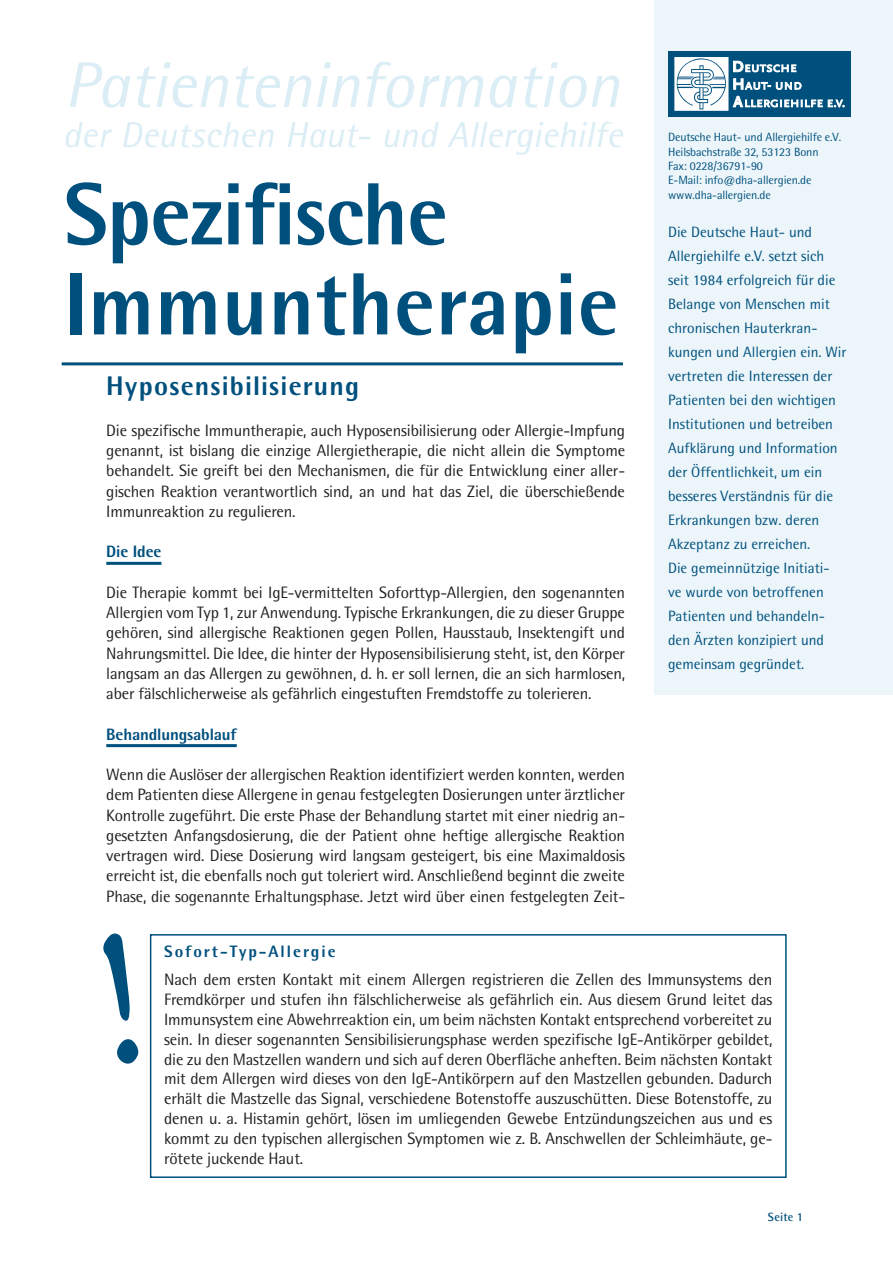
<style>
.page{position:relative;width:893px;height:1263px;background:#fff}
.page>*{position:absolute;margin:0;border:0;box-sizing:border-box;transform-origin:0 0}
.t1{font:800 88.5px/90px "Rotis Semi Sans";letter-spacing:.01em;color:#00507e;scale:.96 1}
.t2{font:italic 64.5px "Rotis Semi Sans";color:#dbedf5}
.t3{font:italic 36px "Rotis Semi Sans";letter-spacing:.005em;color:#dbedf5}
.t4{font:800 27px "Rotis Semi Sans";letter-spacing:.045em;color:#00507e}
.t5{font:16.5px/20.2px "Rotis Semi Sans";letter-spacing:-.01em;color:#231f20;text-align:justify}
.t6{font:800 16.5px "Rotis Semi Sans";letter-spacing:-.01em;color:#00507e}
.t7{font:800 16.5px "Rotis Semi Sans";letter-spacing:.12em;color:#00507e}
.t8{font:15px/24px "Rotis Semi Sans";color:#00507e}
.t9{font:12px/14.4px "Rotis Semi Sans";letter-spacing:-.01em;color:#00507e}
.t10{font:700 12px "Rotis Semi Sans";letter-spacing:.015em;color:#00507e}
</style>
<div class="page">
<div style="left:655px;top:0;width:238px;height:694px;background:#ecf6fa"></div>
<div style="left:668px;top:51px;width:182px;height:65px;background:#00507e"></div>
<div style="left:672px;top:54px;width:59px;height:59px;background:#fff"></div>
<div style="left:669px;top:52px;width:65px;height:64px;border:5px solid #00507e"></div>
<svg style="left:733px;top:96px;width:111px;height:11px"></svg>
<svg style="left:733px;top:78px;width:68px;height:12px"></svg>
<svg style="left:733px;top:61px;width:63px;height:11px"></svg>
<svg style="left:675px;top:55px;width:52px;height:54px"></svg>
<hr style="left:62px;top:362px;width:561px;height:3px;background:#00507e">
<hr style="left:106px;top:562px;width:55px;height:3px;background:#00507e">
<hr style="left:106px;top:744px;width:131px;height:3px;background:#00507e">
<div style="left:150px;top:934px;width:637px;height:244px;border:2px solid #00507e"></div>
<svg style="left:103px;top:933px;width:36px;height:131px"></svg>
<h2 class="t2" style="left:65px;top:46px;width:557px">Patienteninformation</h2>
<h3 class="t3" style="left:63px;top:113px;width:561px">der Deutschen Haut- und Allergiehilfe</h3>
<p class="t9" style="left:668px;top:130px;width:174px">Deutsche Haut- und Allergiehilfe e.V.<br>Heilsbachstraße 32, 53123 Bonn<br>Fax: 0228/36791-90<br>E-Mail: info@dha-allergien.de www.dha-allergien.de</p>
<p class="t8" style="left:668px;top:220px;width:180px">Die Deutsche Haut- und<br>Allergiehilfe e.V. setzt sich seit 1984 erfolgreich für die<br>Belange von Menschen mit chronischen Hauterkran&shy;kungen und Allergien ein. Wir vertreten die Interessen der<br>Patienten bei den wichtigen<br>Institutionen und betreiben<br>Aufklärung und Information der Öffentlichkeit, um ein besseres Verständnis für die<br>Erkrankungen bzw. deren<br>Akzeptanz zu erreichen.<br>Die gemeinnützige Initiati&shy;ve wurde von betroffenen<br>Patienten und behandeln&shy;den Ärzten konzipiert und gemeinsam gegründet.</p>
<h1 class="t1" style="left:64px;top:168px;width:580px">Spezifische<br>Immuntherapie</h1>
<h3 class="t4" style="left:106px;top:369px;width:254px">Hyposensibilisierung</h3>
<p class="t5" style="left:106px;top:420px;width:520px">Die spezifische Immuntherapie, auch Hyposensibilisierung oder Allergie-Impfung genannt, ist bislang die einzige Allergietherapie, die nicht allein die Symptome behandelt. Sie greift bei den Mechanismen, die für die Entwicklung einer aller&shy;gischen Reaktion verantwortlich sind, an und hat das Ziel, die überschießende Immunreaktion zu regulieren.</p>
<p class="t6" style="left:106px;top:541px;width:57px">Die Idee</p>
<p class="t5" style="left:106px;top:582px;width:520px">Die Therapie kommt bei IgE-vermittelten Soforttyp-Allergien, den sogenannten Allergien vom Typ 1, zur Anwendung. Typische Erkrankungen, die zu dieser Gruppe gehören, sind allergische Reaktionen gegen Pollen, Hausstaub, Insektengift und Nahrungsmittel. Die Idee, die hinter der Hyposensibilisierung steht, ist, den Körper langsam an das Allergen zu gewöhnen, d. h. er soll lernen, die an sich harmlosen, aber fälschlicherweise als gefährlich eingestuften Fremdstoffe zu tolerieren.</p>
<p class="t6" style="left:106px;top:723px;width:132px">Behandlungsablauf</p>
<p class="t5" style="left:106px;top:764px;width:520px">Wenn die Auslöser der allergischen Reaktion identifiziert werden konnten, werden dem Patienten diese Allergene in genau festgelegten Dosierungen unter ärztlicher Kontrolle zugeführt. Die erste Phase der Behandlung startet mit einer niedrig an&shy;gesetzten Anfangsdosierung, die der Patient ohne heftige allergische Reaktion vertragen wird. Diese Dosierung wird langsam gesteigert, bis eine Maximaldosis erreicht ist, die ebenfalls noch gut toleriert wird. Anschließend beginnt die zweite Phase, die sogenannte Erhaltungsphase. Jetzt wird über einen festgelegten Zeit-</p>
<p class="t7" style="left:164px;top:941px;width:173px">Sofort-Typ-Allergie</p>
<p class="t5" style="left:164px;top:970px;width:610px;line-height:19.8px">Nach dem ersten Kontakt mit einem Allergen registrieren die Zellen des Immunsystems den Fremdkörper und stufen ihn fälschlicherweise als gefährlich ein. Aus diesem Grund leitet das Immunsystem eine Abwehrreaktion ein, um beim nächsten Kontakt entsprechend vorbereitet zu sein. In dieser sogenannten Sensibilisierungsphase werden spezifische IgE-Antikörper gebildet, die zu den Mastzellen wandern und sich auf deren Oberfläche anheften. Beim nächsten Kontakt mit dem Allergen wird dieses von den IgE-Antikörpern auf den Mastzellen gebunden. Dadurch erhält die Mastzelle das Signal, verschiedene Botenstoffe auszuschütten. Diese Botenstoffe, zu denen u. a. Histamin gehört, lösen im umliegenden Gewebe Entzündungszeichen aus und es kommt zu den typischen allergischen Symptomen wie z. B. Anschwellen der Schleimhäute, ge&shy;rötete juckende Haut.</p>
<p class="t10" style="left:768px;top:1209px;width:37px">Seite 1</p>
</div>
